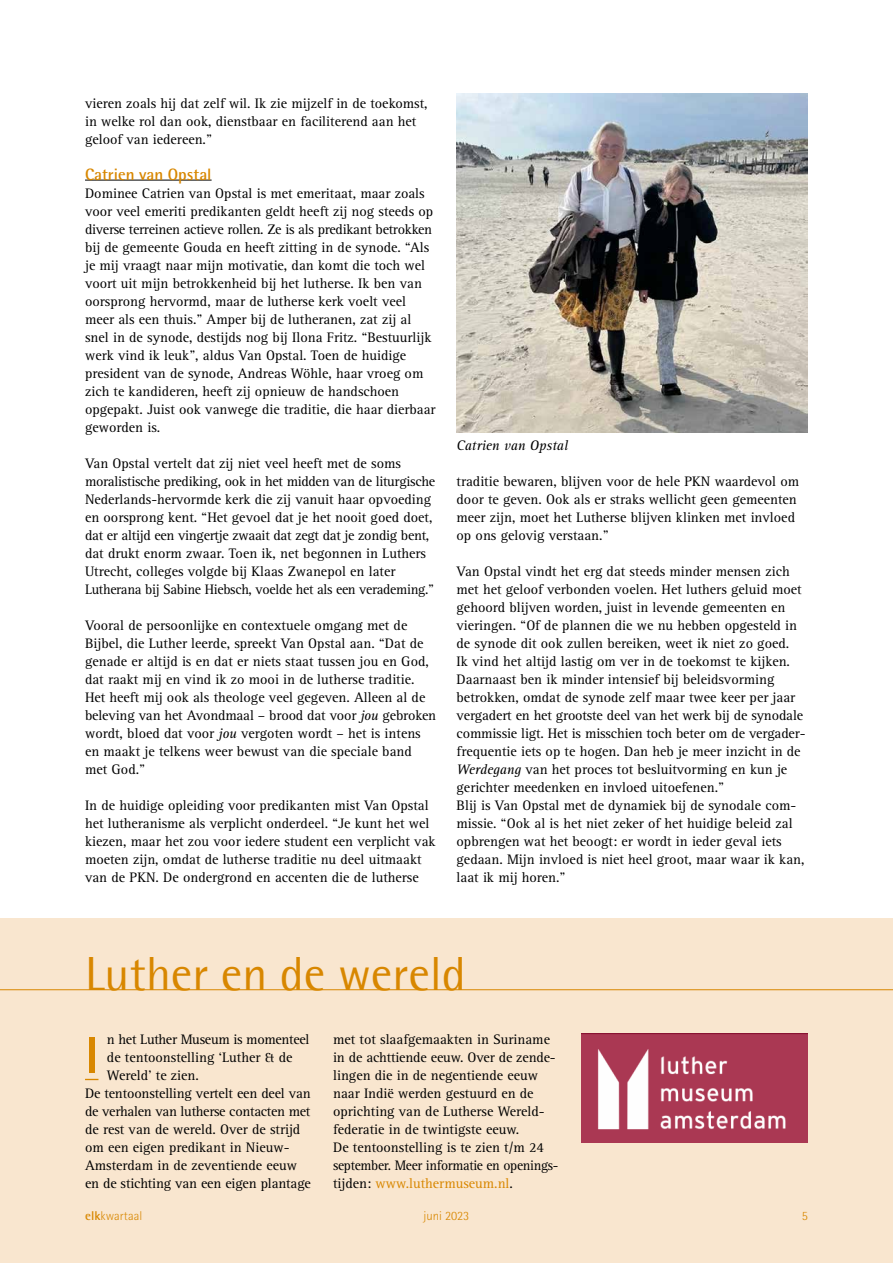
<style>
.page{position:relative;width:893px;height:1263px;background:#fff}
.page>*{position:absolute;margin:0;border:0;box-sizing:border-box;transform-origin:0 0}
.t1{font:700 51.9px "Rotis Sans Serif Std";color:#d88700}
.t2{font:48px "AT Rotis Semi Sans";color:#d88700}
.t3{font:700 16.5px "Rotis Semi Sans Std";color:#d88700}
.t4{font:14.25px/18px "Rotis Serif Std";color:#000}
.t5{font:14.25px "Rotis Serif Std";letter-spacing:-.02em;color:#000}
.t6{font:italic 14.25px "Rotis Serif Std";color:#000}
.t7{font:300 12.75px "Rotis Semi Sans Std";color:#d88700}
.s1{font-style:italic}
.s2{color:#d88700}
.s3{font-weight:700}
</style>
<div class="page">
<hr style="left:85px;top:180px;width:127px;height:1px;background:#000">
<img style="left:457px;top:94px;width:351px;height:338px">
<div style="left:0;top:918px;width:893px;height:345px;background:#f9e6cf"></div>
<hr style="left:0;top:989px;width:893px;height:1px;background:#d88700">
<svg style="left:85px;top:1079px;width:13px;height:1px"></svg>
<img style="left:581px;top:1034px;width:227px;height:108px">
<p class="t4" style="left:85px;top:95px;width:344px">vieren zoals hij dat zelf wil. Ik zie mijzelf in de toekomst, in welke rol dan ook, dienstbaar en faciliterend aan het geloof van iedereen.”</p>
<p class="t3" style="left:85px;top:164px;width:128px">Catrien van Opstal</p>
<p class="t4" style="left:85px;top:185px;width:352px">Dominee Catrien van Opstal is met emeritaat, maar zoals voor veel emeriti predikanten geldt heeft zij nog steeds op diverse terreinen actieve rollen. Ze is als predikant betrokken bij de gemeente Gouda en heeft zitting in de synode. “Als je mij vraagt naar mijn motivatie, dan komt die toch wel voort uit mijn betrokkenheid bij het lutherse. Ik ben van oorsprong hervormd, maar de lutherse kerk voelt veel meer als een thuis.” Amper bij de lutheranen, zat zij al snel in de synode, destijds nog bij Ilona Fritz. “Bestuurlijk werk vind ik leuk”, aldus Van Opstal. Toen de huidige president van de synode, Andreas Wöhle, haar vroeg om zich te kandideren, heeft zij opnieuw de handschoen opgepakt. Juist ook vanwege die traditie, die haar dierbaar geworden is.</p>
<p class="t4" style="left:85px;top:455px;width:352px">Van Opstal vertelt dat zij niet veel heeft met de soms moralistische prediking, ook in het midden van de liturgische Nederlands-hervormde kerk die zij vanuit haar opvoeding en oorsprong kent. “Het gevoel dat je het nooit goed doet, dat er altijd een vingertje zwaait dat zegt dat je zondig bent, dat drukt enorm zwaar. Toen ik, net begonnen in Luthers Utrecht, colleges volgde bij Klaas Zwanepol en later Lutherana bij Sabine Hiebsch, voelde het als een verademing.”</p>
<p class="t4" style="left:85px;top:617px;width:353px">Vooral de persoonlijke en contextuele omgang met de Bijbel, die Luther leerde, spreekt Van Opstal aan. “Dat de genade er altijd is en dat er niets staat tussen jou en God, dat raakt mij en vind ik zo mooi in de lutherse traditie.<br>Het heeft mij ook als theologe veel gegeven. Alleen al de beleving van het Avondmaal – brood dat voor <span class="s1">jou</span> gebroken wordt, bloed dat voor <span class="s1">jou</span> vergoten wordt – het is intens en maakt je telkens weer bewust van die speciale band met God.”</p>
<p class="t4" style="left:85px;top:797px;width:352px">In de huidige opleiding voor predikanten mist Van Opstal het lutheranisme als verplicht onderdeel. “Je kunt het wel kiezen, maar het zou voor iedere student een verplicht vak moeten zijn, omdat de lutherse traditie nu deel uitmaakt van de PKN. De ondergrond en accenten die de lutherse</p>
<p class="t6" style="left:457px;top:437px;width:113px">Catrien van Opstal</p>
<p class="t4" style="left:457px;top:473px;width:344px">traditie bewaren, blijven voor de hele PKN waardevol om door te geven. Ook als er straks wellicht geen gemeenten meer zijn, moet het Lutherse blijven klinken met invloed op ons gelovig verstaan.”</p>
<p class="t4" style="left:457px;top:563px;width:349px">Van Opstal vindt het erg dat steeds minder mensen zich met het geloof verbonden voelen. Het luthers geluid moet gehoord blijven worden, juist in levende gemeenten en vieringen. “Of de plannen die we nu hebben opgesteld in de synode dit ook zullen bereiken, weet ik niet zo goed.<br>Ik vind het altijd lastig om ver in de toekomst te kijken.<br>Daarnaast ben ik minder intensief bij beleidsvorming betrokken, omdat de synode zelf maar twee keer per jaar vergadert en het grootste deel van het werk bij de synodale commissie ligt. Het is misschien toch beter om de vergader&shy;frequentie iets op te hogen. Dan heb je meer inzicht in de <span class="s1">Werdegang</span> van het proces tot besluitvorming en kun je gerichter meedenken en invloed uitoefenen.”<br>Blij is Van Opstal met de dynamiek bij de synodale com&shy;missie. “Ook al is het niet zeker of het huidige beleid zal opbrengen wat het beoogt: er wordt in ieder geval iets gedaan. Mijn invloed is niet heel groot, maar waar ik kan, laat ik mij horen.”</p>
<h2 class="t2" style="left:85px;top:945px;width:382px">Luther en de wereld</h2>
<p class="t5" style="left:107px;top:1031px;width:204px">n het Luther Museum is momenteel</p>
<p class="t4" style="left:107px;top:1049px;width:187px">de tentoonstelling ‘Luther &amp; de</p>
<p class="t4" style="left:107px;top:1067px;width:93px">Wereld’ te zien.</p>
<p class="t4" style="left:85px;top:1085px;width:227px">De tentoonstelling vertelt een deel van</p>
<p class="t5" style="left:85px;top:1103px;width:227px">de verhalen van lutherse contacten met</p>
<p class="t4" style="left:85px;top:1121px;width:217px">de rest van de wereld. Over de strijd</p>
<p class="t4" style="left:85px;top:1139px;width:206px">om een eigen predikant in Nieuw-</p>
<p class="t4" style="left:85px;top:1157px;width:214px">Amsterdam in de zeventiende eeuw</p>
<p class="t4" style="left:85px;top:1175px;width:227px">en de stichting van een eigen plantage</p>
<h1 class="t1" style="left:85px;top:1023px;width:15px">I</h1>
<p class="t4" style="left:333px;top:1031px;width:227px">met tot slaafgemaakten in Suriname in de achttiende eeuw. Over de zende&shy;lingen die in de negentiende eeuw naar Indië werden gestuurd en de oprichting van de Lutherse Wereld&shy;federatie in de twintigste eeuw.<br>De tentoonstelling is te zien t/m 24 september. Meer informatie en openings&shy;tijden: <span class="s2">www.luthermuseum.nl</span>.</p>
<p class="t7" style="left:85px;top:1208px;width:59px"><span class="s3">elk</span>kwartaal</p>
<p class="t7" style="left:424px;top:1208px;width:47px">juni 2023</p>
<p class="t7" style="left:802px;top:1208px;width:8px">5</p>
</div>
